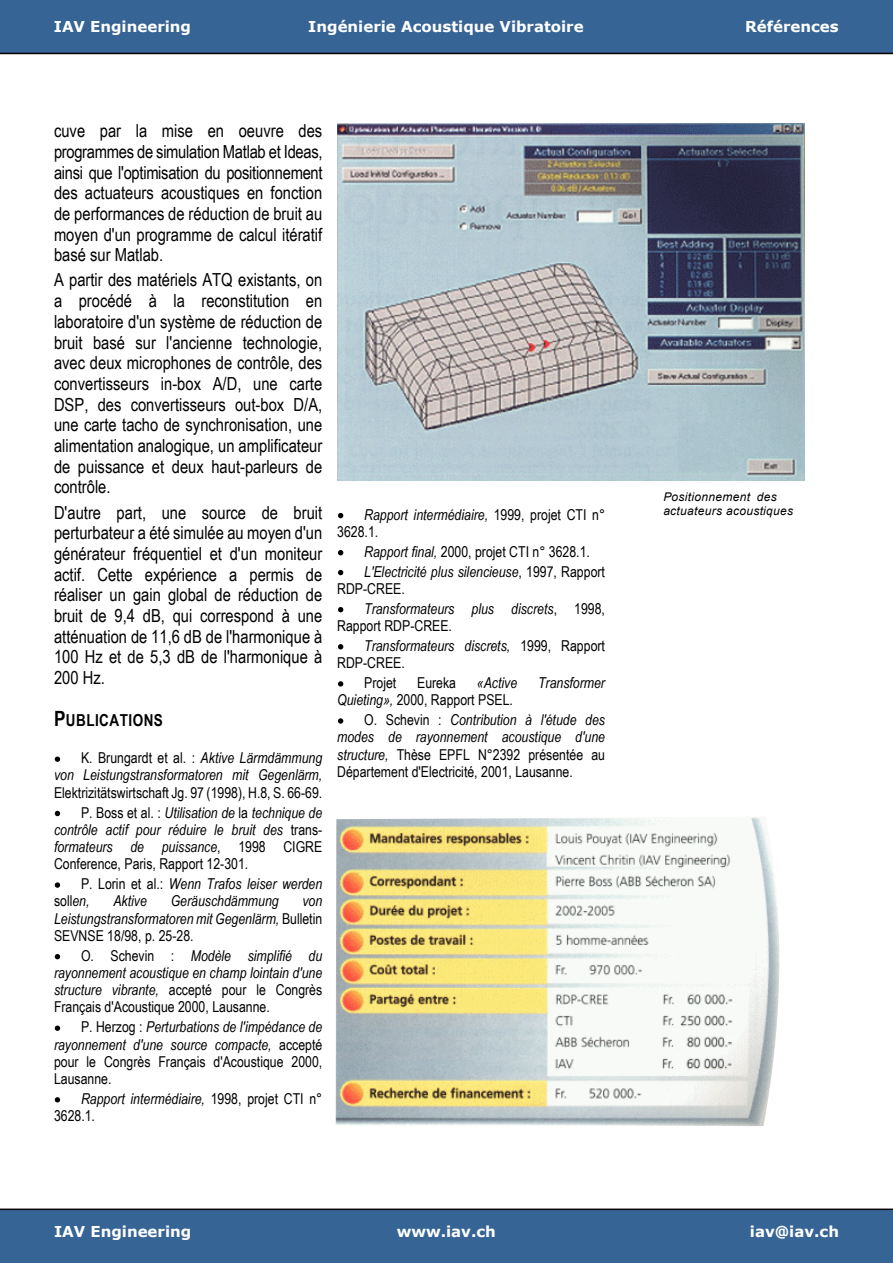
<style>
.page{position:relative;width:893px;height:1263px;background:#fff}
.page>*{position:absolute;margin:0;border:0;box-sizing:border-box;transform-origin:0 0}
.t1{font:18px/20.7px "Arial Narrow";color:#000;text-align:justify}
.t2{font:700 16.5px "Arial Narrow";letter-spacing:.025em;color:#000}
.t3{font:italic 15px/17.2px "Arial Narrow";color:#000}
.t4{font:15px/17.2px "Arial Narrow";color:#000}
.t5{font:700 15px "Verdana";color:#fff}
.t6{font:italic 12px/13.8px "Arial";letter-spacing:.025em;color:#000}
.s1{font-size:21px}
.s2{font-style:normal}
.s3{font-style:italic}
</style>
<div class="page">
<div style="left:0;top:0;width:893px;height:54px;background:#366494"></div>
<div style="left:0;top:1208px;width:893px;height:55px;background:#366494"></div>
<svg style="left:55px;top:756px;width:5px;height:6px"></svg>
<svg style="left:55px;top:811px;width:5px;height:5px"></svg>
<svg style="left:55px;top:882px;width:5px;height:6px"></svg>
<svg style="left:55px;top:954px;width:5px;height:5px"></svg>
<svg style="left:55px;top:1025px;width:5px;height:6px"></svg>
<svg style="left:55px;top:1097px;width:5px;height:5px"></svg>
<svg style="left:338px;top:513px;width:5px;height:5px"></svg>
<svg style="left:338px;top:550px;width:5px;height:5px"></svg>
<svg style="left:338px;top:570px;width:5px;height:5px"></svg>
<svg style="left:338px;top:607px;width:5px;height:5px"></svg>
<svg style="left:338px;top:644px;width:5px;height:5px"></svg>
<svg style="left:338px;top:681px;width:5px;height:5px"></svg>
<svg style="left:338px;top:718px;width:5px;height:6px"></svg>
<img style="left:338px;top:123px;width:466px;height:358px">
<img style="left:336px;top:817px;width:443px;height:309px">
<p class="t5" style="left:54px;top:21px;width:139px">IAV Engineering</p>
<p class="t5" style="left:308px;top:21px;width:277px">Ingénierie Acoustique Vibratoire</p>
<p class="t5" style="left:745px;top:21px;width:95px">Références</p>
<p class="t1" style="left:54px;top:122px;width:270px">cuve par la mise en oeuvre des programmes de simulation Matlab et Ideas, ainsi que l'optimisation du positionnement des actuateurs acoustiques en fonction de performances de réduction de bruit au moyen d'un programme de calcul itératif basé sur Matlab.</p>
<p class="t1" style="left:54px;top:271px;width:270px">A partir des matériels ATQ existants, on a procédé à la reconstitution en laboratoire d'un système de réduction de bruit basé sur l'ancienne technologie, avec deux microphones de contrôle, des convertisseurs in-box A/D, une carte DSP, des convertisseurs out-box D/A, une carte tacho de synchronisation, une alimentation analogique, un amplificateur de puissance et deux haut-parleurs de contrôle.</p>
<p class="t1" style="left:54px;top:504px;width:270px">D'autre part, une source de bruit perturbateur a été simulée au moyen d'un générateur fréquentiel et d'un moniteur actif. Cette expérience a permis de réaliser un gain global de réduction de bruit de 9,4 dB, qui correspond à une atténuation de 11,6 dB de l'harmonique à 100 Hz et de 5,3 dB de l'harmonique à 200 Hz.</p>
<p class="t2" style="left:54px;top:710px;width:110px"><span class="s1">P</span>UBLICATIONS</p>
<p class="t3" style="left:54px;top:751px;width:270px;text-align:right"><span class="s2">K. Brungardt et al. :</span> Aktive Lärmdämmung<br>von Leistungstransformatoren mit Gegenlärm,</p>
<p class="t4" style="left:54px;top:784px;width:270px;line-height:20px;text-align:right">Elektrizitätswirtschaft Jg. 97 (1998), H.8, S. 66-69.<br>P. Boss et al. : <span class="s3">Utilisation de</span> la <span class="s3">technique de</span></p>
<p class="t3" style="left:54px;top:822px;width:270px;text-align:justify">contrôle actif pour réduire le bruit des <span class="s2">trans&shy;</span>formateurs de puissance<span class="s2">, 1998 CIGRE Conference, Paris, Rapport 12-301.</span></p>
<p class="t3" style="left:54px;top:877px;width:270px;text-indent:27px"><span class="s2">P. Lorin et al.:</span> Wenn Trafos leiser werden <span class="s2">soll</span>en,</p>
<p class="t3" style="left:113px;top:894px;width:35px">Aktive</p>
<p class="t3" style="left:171px;top:894px;width:110px">Geräuschdämmung</p>
<p class="t3" style="left:54px;top:894px;width:270px;text-align:justify;text-indent:248px">von Leistungstransformatoren mit Gegenlärm, <span class="s2">Bulletin SEVNSE 18/98, p. 25-28.</span></p>
<p class="t3" style="left:54px;top:948px;width:270px;text-align:justify;text-indent:27px"><span class="s2">O. Schevin :</span> Modèle simplifié du rayonnement acoustique en champ lointain d'une structure vibrante, <span class="s2">accepté pour le Congrès Français d'Acoustique 2000, Lausanne.</span></p>
<p class="t4" style="left:54px;top:1020px;width:270px;text-align:justify;text-indent:27px">P. Herzog : <span class="s3">Perturbations de l'impédance de rayonnement d'une source compacte,</span> accepté pour le Congrès Français d'Acoustique 2000, Lausanne.</p>
<p class="t4" style="left:54px;top:1091px;width:270px;text-indent:27px"><span class="s3">Rapport intermédiaire,</span> 1998, projet CTI n°<br>3628.1.</p>
<p class="t4" style="left:337px;top:507px;width:269px;text-indent:27px"><span class="s3">Rapport intermédiaire,</span> 1999, projet CTI n°<br>3628.1.</p>
<p class="t3" style="left:364px;top:543px;width:242px;line-height:19.8px">Rapport final, <span class="s2">2000, projet CTI n° 3628.1.<br></span>L'Electricité plus silencieuse<span class="s2">, 1997, Rapport</span></p>
<p class="t3" style="left:364px;top:580px;width:242px;line-height:20px;text-indent:-27px"><span class="s2">RDP-CREE.<br></span>Transformateurs plus discrets<span class="s2">, 1998,</span></p>
<p class="t4" style="left:364px;top:617px;width:242px;line-height:20px;text-indent:-27px">Rapport RDP-CREE.<br><span class="s3">Transformateurs discrets,</span> 1999, Rapport</p>
<p class="t4" style="left:364px;top:654px;width:42px;line-height:20px;text-indent:-27px">RDP-CREE.<br>Projet</p>
<p class="t4" style="left:417px;top:676px;width:40px">Eureka</p>
<p class="t3" style="left:477px;top:676px;width:42px">«Active</p>
<p class="t3" style="left:538px;top:676px;width:68px">Transformer</p>
<p class="t3" style="left:364px;top:691px;width:242px;line-height:20px;text-indent:-27px">Quieting», <span class="s2">2000, Rapport PSEL.<br>O. Schevin :</span> Contribution à l'étude des</p>
<p class="t4" style="left:337px;top:730px;width:269px;text-align:justify"><span class="s3">modes de rayonnement acoustique d'une structure,</span> Thèse EPFL N°2392 présentée au Département d'Electricité, 2001, Lausanne.</p>
<p class="t6" style="left:663px;top:491px;width:131px">Positionnement des actuateurs acoustiques</p>
<p class="t5" style="left:54px;top:1226px;width:139px">IAV Engineering</p>
<p class="t5" style="left:397px;top:1226px;width:101px">www.iav.ch</p>
<p class="t5" style="left:750px;top:1226px;width:91px">iav@iav.ch</p>
</div>
